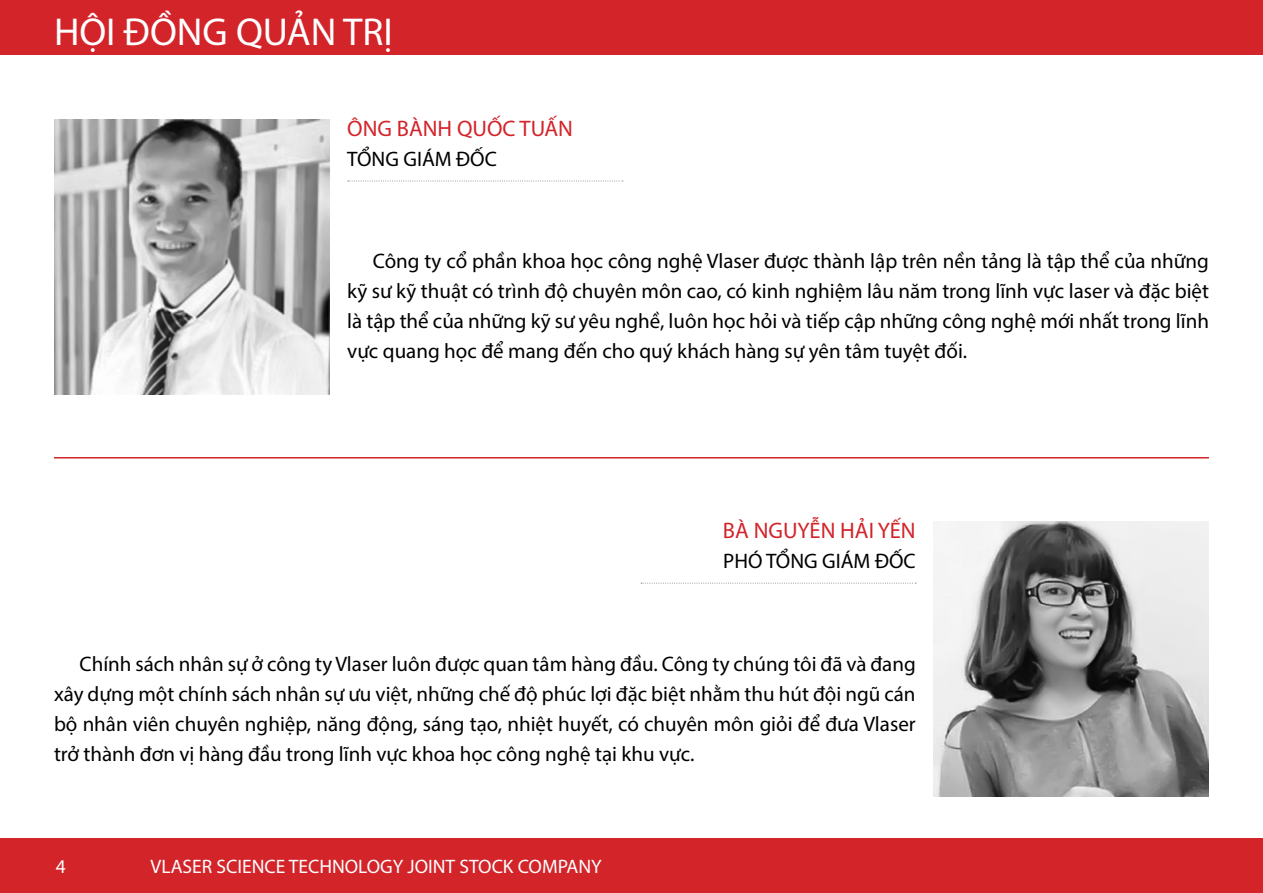
<style>
.page{position:relative;width:1263px;height:893px;background:#fff}
.page>*{position:absolute;margin:0;border:0;box-sizing:border-box;transform-origin:0 0}
.t1{font:39px "Myriad Pro";color:#fff}
.t2{font:22.5px "Myriad Pro";color:#d3242a}
.t3{font:21px/30px "Myriad Pro";color:#000;text-align:justify}
.t4{font:19.5px "Myriad Pro";color:#fff}
</style>
<div class="page">
<div style="left:0;top:839px;width:1263px;height:54px;background:#d3242a"></div>
<div style="left:0;top:0;width:1263px;height:54px;background:#d3242a"></div>
<img style="left:54px;top:119px;width:275px;height:275px">
<img style="left:934px;top:521px;width:275px;height:275px">
<svg style="left:348px;top:180px;width:275px;height:1px"></svg>
<svg style="left:641px;top:583px;width:275px;height:1px"></svg>
<hr style="left:54px;top:457px;width:1155px;height:1px;background:#d3242a">
<h1 class="t1" style="left:54px;top:7px;width:340px">HỘI ĐỒNG QUẢN TRỊ</h1>
<p class="t2" style="left:347px;top:115px;width:227px">ÔNG BÀNH QUỐC TUẤN</p>
<p class="t3" style="left:347px;top:144px;width:151px">TỔNG GIÁM ĐỐC</p>
<p class="t3" style="left:347px;top:245px;width:863px;text-indent:26px">Công ty cổ phần khoa học công nghệ Vlaser được thành lập trên nền tảng là tập thể của những kỹ sư kỹ thuật có trình độ chuyên môn cao, có kinh nghiệm lâu năm trong lĩnh vực laser và đặc biệt là tập thể của những kỹ sư yêu nghề, luôn học hỏi và tiếp cập những công nghệ mới nhất trong lĩnh vực quang học để mang đến cho quý khách hàng sự yên tâm tuyệt đối.</p>
<p class="t2" style="left:723px;top:517px;width:194px">BÀ NGUYỄN HẢI YẾN</p>
<p class="t3" style="left:723px;top:546px;width:194px">PHÓ TỔNG GIÁM ĐỐC</p>
<p class="t3" style="left:54px;top:649px;width:863px;text-indent:26px">Chính sách nhân sự ở công ty Vlaser luôn được quan tâm hàng đầu. Công ty chúng tôi đã và đang xây dựng một chính sách nhân sự ưu việt, những chế độ phúc lợi đặc biệt nhằm thu hút đội ngũ cán bộ nhân viên chuyên nghiệp, năng động, sáng tạo, nhiệt huyết, có chuyên môn giỏi để đưa Vlaser trở thành đơn vị hàng đầu trong lĩnh vực khoa học công nghệ tại khu vực.</p>
<p class="t4" style="left:56px;top:855px;width:12px">4</p>
<p class="t4" style="left:151px;top:855px;width:452px">VLASER SCIENCE TECHNOLOGY JOINT STOCK COMPANY</p>
</div>
